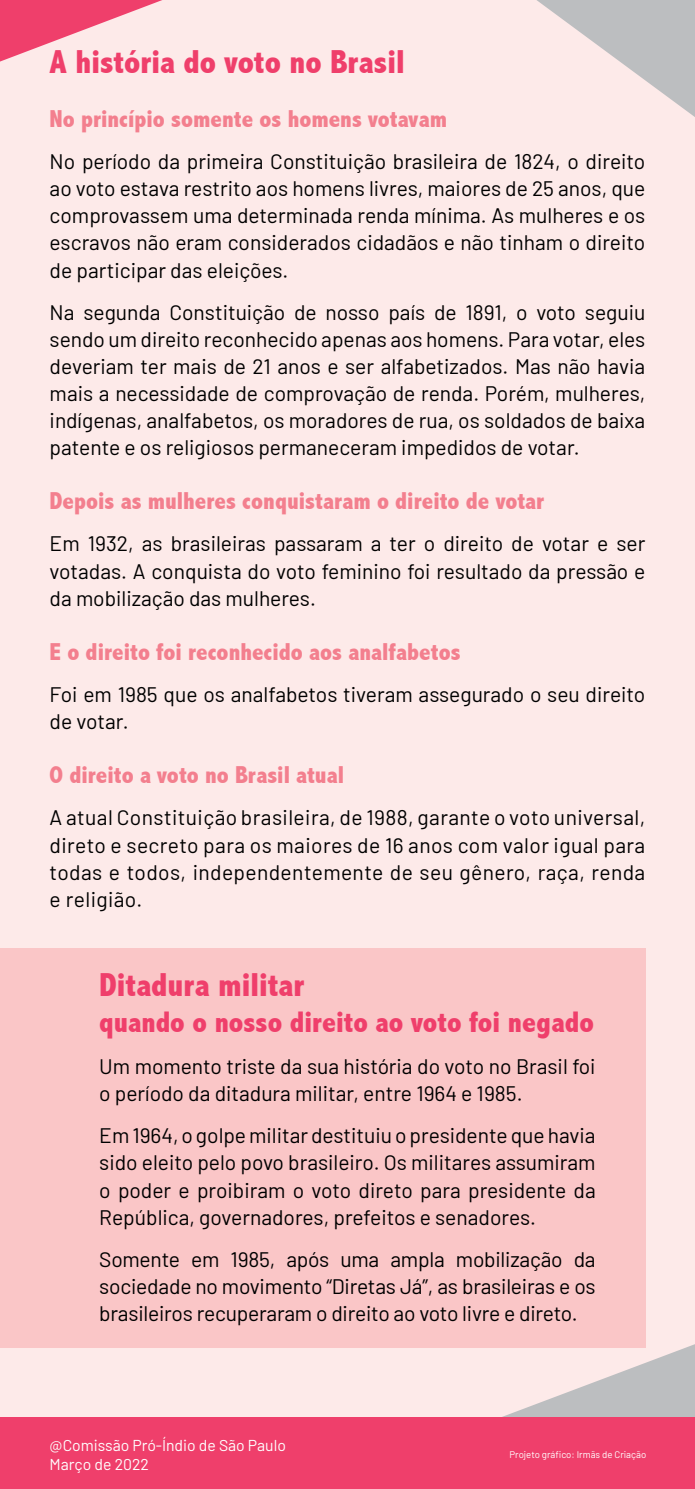
<style>
.page{position:relative;width:695px;height:1489px;background:#fff}
.page>*{position:absolute;margin:0;border:0;box-sizing:border-box;transform-origin:0 0}
.t1{font:800 condensed 33.25px "Abadi";color:#ef3f6b}
.t2{font:800 condensed 29.75px "Abadi";color:#ef3f6b}
.t3{font:800 condensed 24.5px "Abadi";color:#f37f8e}
.t4{font:21px/27.1px "Barlow";color:#000;text-align:justify}
.t5{font:15.75px "Barlow";color:#fff}
.t6{font:9.62px "Barlow";color:#fff}
</style>
<div class="page">
<div style="left:0;top:0;width:694px;height:1488px;background:#fdeae9"></div>
<svg style="left:310px;top:1343px;width:384px;height:73px"></svg>
<div style="left:0;top:1416px;width:694px;height:72px;background:#ef3f6b"></div>
<svg style="left:537px;top:0;width:157px;height:116px"></svg>
<svg style="left:0;top:0;width:162px;height:62px"></svg>
<div style="left:0;top:947px;width:645px;height:400px;background:#fac6c7"></div>
<h1 class="t1" style="left:50px;top:42px;width:356px">A história do voto no Brasil</h1>
<p class="t3" style="left:50px;top:104px;width:399px">No princípio somente os homens votavam</p>
<p class="t4" style="left:50px;top:146px;width:597px">No período da primeira Constituição brasileira de 1824, o direito ao voto estava restrito aos homens livres, maiores de 25 anos, que comprovassem uma determinada renda mínima. As mulheres e os escravos não eram considerados cidadãos e não tinham o direito de participar das eleições.</p>
<p class="t4" style="left:50px;top:297px;width:597px">Na segunda Constituição de nosso país de 1891, o voto seguiu sendo um direito reconhecido apenas aos homens. Para votar, eles deveriam ter mais de 21 anos e ser alfabetizados. Mas não havia mais a necessidade de comprovação de renda. Porém, mulheres, indígenas, analfabetos, os moradores de rua, os soldados de baixa patente e os religiosos permaneceram impedidos de votar.</p>
<p class="t3" style="left:50px;top:487px;width:496px">Depois as mulheres conquistaram o direito de votar</p>
<p class="t4" style="left:50px;top:528px;width:597px">Em 1932, as brasileiras passaram a ter o direito de votar e ser votadas. A conquista do voto feminino foi resultado da pressão e da mobilização das mulheres.</p>
<p class="t3" style="left:50px;top:637px;width:412px">E o direito foi reconhecido aos analfabetos</p>
<p class="t4" style="left:50px;top:679px;width:597px">Foi em 1985 que os analfabetos tiveram assegurado o seu direito de votar.</p>
<p class="t3" style="left:50px;top:761px;width:296px">O direito a voto no Brasil atual</p>
<p class="t4" style="left:50px;top:802px;width:597px">A atual Constituição brasileira, de 1988, garante o voto universal, direto e secreto para os maiores de 16 anos com valor igual para todas e todos, independentemente de seu gênero, raça, renda e religião.</p>
<h1 class="t1" style="left:99px;top:965px;width:206px">Ditadura militar</h1>
<h2 class="t2" style="left:99px;top:1004px;width:496px">quando o nosso direito ao voto foi negado</h2>
<p class="t4" style="left:99px;top:1051px;width:497px">Um momento triste da sua história do voto no Brasil foi o período da ditadura militar, entre 1964 e 1985.</p>
<p class="t4" style="left:99px;top:1120px;width:498px">Em 1964, o golpe militar destituiu o presidente que havia sido eleito pelo povo brasileiro. Os militares assumiram o poder e proibiram o voto direto para presidente da República, governadores, prefeitos e senadores.</p>
<p class="t4" style="left:99px;top:1243px;width:498px">Somente em 1985, após uma ampla mobilização da sociedade no movimento “Diretas Já”, as brasileiras e os brasileiros recuperaram o direito ao voto livre e direto.</p>
<p class="t5" style="left:50px;top:1434px;width:238px">@Comissão Pró-Índio de São Paulo</p>
<p class="t5" style="left:50px;top:1452px;width:101px">Março de 2022</p>
<p class="t6" style="left:509px;top:1447px;width:138px">Projeto gráfico: Irmãs de Criação</p>
</div>
